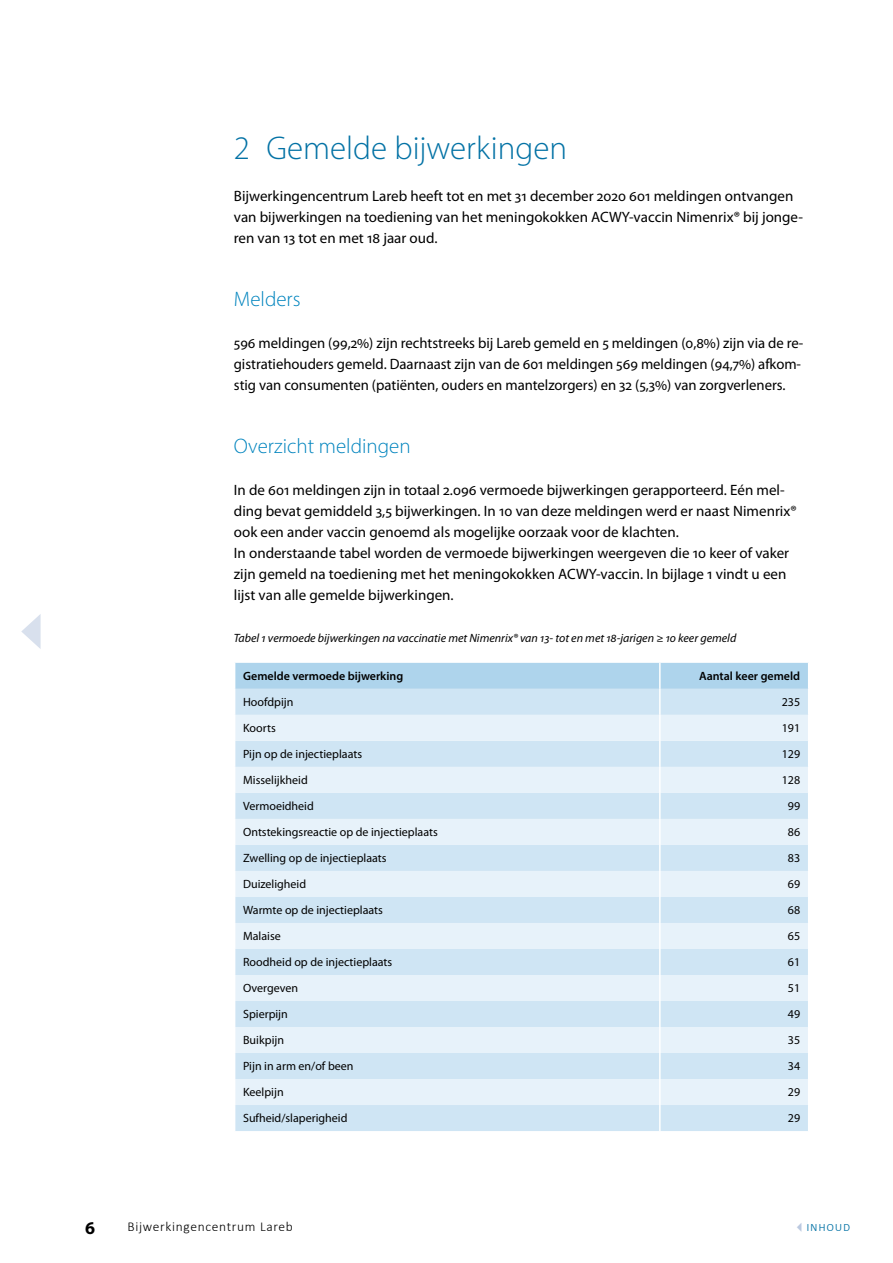
<style>
.page{position:relative;width:893px;height:1263px;background:#fff}
.page>*{position:absolute;margin:0;border:0;box-sizing:border-box;transform-origin:0 0}
.t1{font:300 33px "Myriad Pro";color:#0372a5}
.t2{font:300 21px "Myriad Pro";color:#0084be}
.t3{font:700 18px "Myriad Pro";color:#000}
.t4{font:15px/21px "Myriad Pro";color:#000}
.t5{font:300 13.5px "Calibri";letter-spacing:.05em;color:#000}
.t6{font:300 13.5px "Calibri";letter-spacing:.05em;color:#0372a5}
.t7{font:12px "Myriad Pro";color:#000}
.t8{font:italic 12px "Myriad Pro";color:#000}
.t9{font:600 12px "Myriad Pro";color:#000}
.s1{color:#bbc9e0}
</style>
<div class="page">
<svg style="left:235px;top:663px;width:573px;height:468px;background:#d8e9f6"></svg>
<svg style="left:21px;top:614px;width:20px;height:35px"></svg>
<h1 class="t1" style="left:234px;top:128px;width:335px">2 Gemelde bijwerkingen</h1>
<p class="t4" style="left:234px;top:186px;width:571px">Bijwerkingencentrum Lareb heeft tot en met 31 december 2020 601 meldingen ontvangen van bijwerkingen na toediening van het meningokokken ACWY-vaccin Nimenrix® bij jonge&shy;ren van 13 tot en met 18 jaar oud.</p>
<h2 class="t2" style="left:234px;top:286px;width:68px">Melders</h2>
<p class="t4" style="left:234px;top:333px;width:571px">596 meldingen (99,2%) zijn rechtstreeks bij Lareb gemeld en 5 meldingen (0,8%) zijn via de re&shy;gistratiehouders gemeld. Daarnaast zijn van de 601 meldingen 569 meldingen (94,7%) afkom&shy;stig van consumenten (patiënten, ouders en mantelzorgers) en 32 (5,3%) van zorgverleners.</p>
<h2 class="t2" style="left:234px;top:433px;width:178px">Overzicht meldingen</h2>
<p class="t4" style="left:234px;top:480px;width:564px">In de 601 meldingen zijn in totaal 2.096 vermoede bijwerkingen gerapporteerd. Eén mel&shy;ding bevat gemiddeld 3,5 bijwerkingen. In 10 van deze meldingen werd er naast Nimenrix® ook een ander vaccin genoemd als mogelijke oorzaak voor de klachten.<br>In onderstaande tabel worden de vermoede bijwerkingen weergeven die 10 keer of vaker zijn gemeld na toediening met het meningokokken ACWY-vaccin. In bijlage 1 vindt u een lijst van alle gemelde bijwerkingen.</p>
<p class="t8" style="left:234px;top:631px;width:504px">Tabel 1 vermoede bijwerkingen na vaccinatie met Nimenrix® van 13- tot en met 18-jarigen ≥ 10 keer gemeld</p>
<p class="t9" style="left:243px;top:669px;width:162px">Gemelde vermoede bijwerking</p>
<p class="t9" style="left:699px;top:669px;width:103px">Aantal keer gemeld</p>
<p class="t7" style="left:243px;top:696px;width:52px">Hoofdpijn</p>
<p class="t7" style="left:782px;top:696px;width:20px">235</p>
<p class="t7" style="left:243px;top:722px;width:34px">Koorts</p>
<p class="t7" style="left:782px;top:722px;width:20px">191</p>
<p class="t7" style="left:243px;top:748px;width:121px">Pijn op de injectieplaats</p>
<p class="t7" style="left:782px;top:748px;width:20px">129</p>
<p class="t7" style="left:243px;top:774px;width:66px">Misselijkheid</p>
<p class="t7" style="left:782px;top:774px;width:20px">128</p>
<p class="t7" style="left:243px;top:800px;width:72px">Vermoeidheid</p>
<p class="t7" style="left:788px;top:800px;width:14px">99</p>
<p class="t7" style="left:243px;top:826px;width:196px">Ontstekingsreactie op de injectieplaats</p>
<p class="t7" style="left:788px;top:826px;width:14px">86</p>
<p class="t7" style="left:243px;top:852px;width:145px">Zwelling op de injectieplaats</p>
<p class="t7" style="left:788px;top:852px;width:14px">83</p>
<p class="t7" style="left:243px;top:878px;width:65px">Duizeligheid</p>
<p class="t7" style="left:788px;top:878px;width:14px">69</p>
<p class="t7" style="left:243px;top:904px;width:141px">Warmte op de injectieplaats</p>
<p class="t7" style="left:788px;top:904px;width:14px">68</p>
<p class="t7" style="left:243px;top:930px;width:39px">Malaise</p>
<p class="t7" style="left:788px;top:930px;width:14px">65</p>
<p class="t7" style="left:243px;top:956px;width:151px">Roodheid op de injectieplaats</p>
<p class="t7" style="left:788px;top:956px;width:14px">61</p>
<p class="t7" style="left:243px;top:982px;width:56px">Overgeven</p>
<p class="t7" style="left:788px;top:982px;width:14px">51</p>
<p class="t7" style="left:243px;top:1008px;width:46px">Spierpijn</p>
<p class="t7" style="left:788px;top:1008px;width:14px">49</p>
<p class="t7" style="left:243px;top:1034px;width:42px">Buikpijn</p>
<p class="t7" style="left:788px;top:1034px;width:14px">35</p>
<p class="t7" style="left:243px;top:1060px;width:112px">Pijn in arm en/of been</p>
<p class="t7" style="left:788px;top:1060px;width:14px">34</p>
<p class="t7" style="left:243px;top:1086px;width:42px">Keelpijn</p>
<p class="t7" style="left:788px;top:1086px;width:14px">29</p>
<p class="t7" style="left:243px;top:1112px;width:106px">Sufheid/slaperigheid</p>
<p class="t7" style="left:788px;top:1112px;width:14px">29</p>
<p class="t3" style="left:85px;top:1218px;width:11px">6</p>
<p class="t5" style="left:128px;top:1218px;width:167px">Bijwerkingencentrum Lareb</p>
<p class="t6" style="left:797px;top:1218px;width:55px"><span class="s1">◂</span> inhoud</p>
</div>
